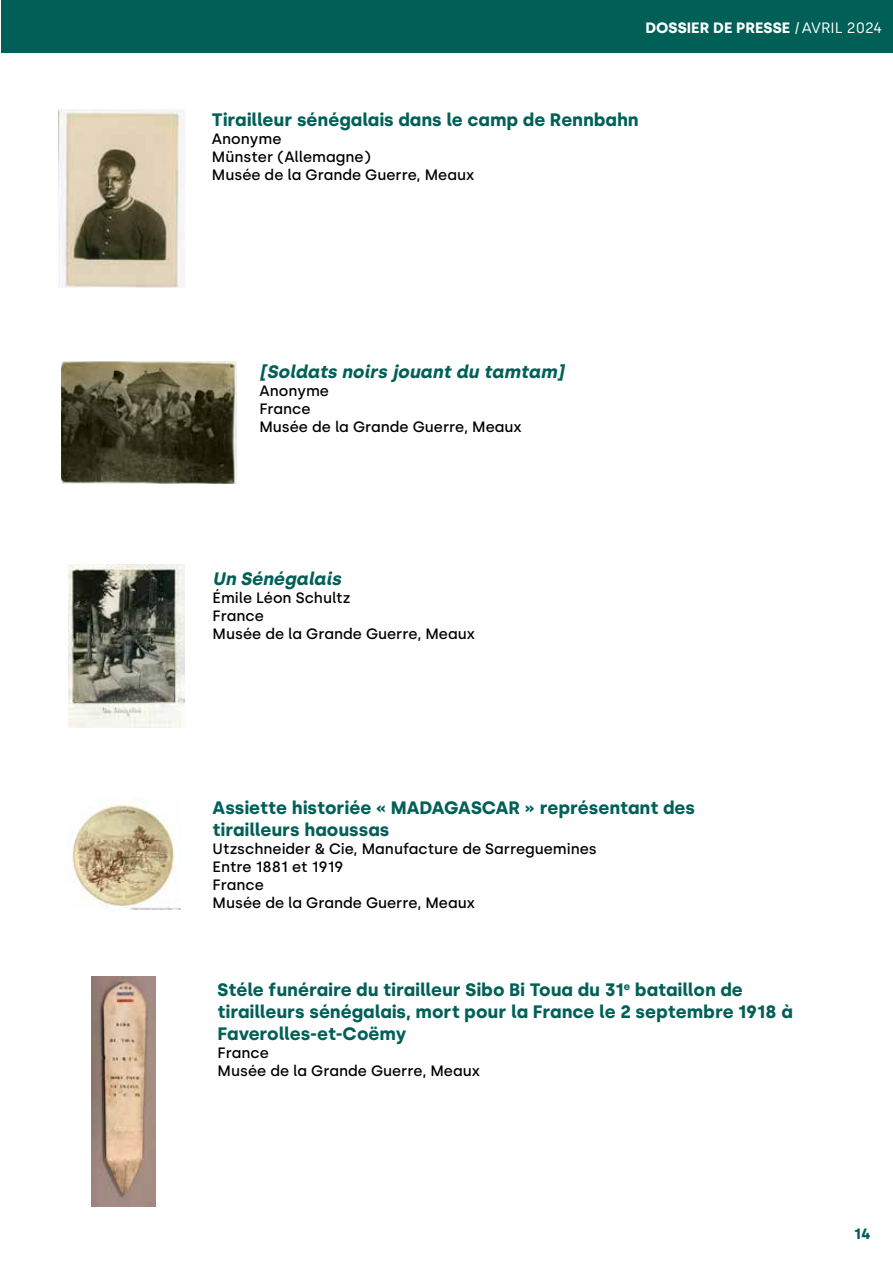
<style>
.page{position:relative;width:893px;height:1263px;background:#fff}
.page>*{position:absolute;margin:0;border:0;box-sizing:border-box;transform-origin:0 0}
.t1{font:700 18px/21.6px "Silka";color:#006057}
.t2{font:italic 700 18px "Silka";color:#006057}
.t3{font:500 15px/18px "Silka";color:#000}
.t4{font:700 15px "Silka";color:#fff}
.t5{font:700 15px "Silka";color:#006057}
.s1{font-family:"Knockout 70 Full Welterwt";font-weight:400}
.s2{font-weight:400}
</style>
<div class="page">
<div style="left:1px;top:0;width:892px;height:52px;background:#006057"></div>
<img style="left:58px;top:109px;width:123px;height:178px">
<img style="left:62px;top:361px;width:174px;height:123px">
<img style="left:69px;top:564px;width:115px;height:164px">
<img style="left:72px;top:804px;width:109px;height:106px">
<img style="left:91px;top:977px;width:64px;height:229px">
<p class="t4" style="left:645px;top:18px;width:238px">DOSSIER DE PRESSE <span class="s1">/</span> <span class="s2">AVRIL 2024</span></p>
<p class="t1" style="left:212px;top:109px;width:428px">Tirailleur sénégalais dans le camp de Rennbahn</p>
<p class="t3" style="left:212px;top:130px;width:264px">Anonyme<br>Münster (Allemagne)<br>Musée de la Grande Guerre, Meaux</p>
<p class="t2" style="left:259px;top:361px;width:306px">[Soldats noirs jouant du tamtam]</p>
<p class="t3" style="left:259px;top:382px;width:264px">Anonyme<br>France<br>Musée de la Grande Guerre, Meaux</p>
<p class="t2" style="left:213px;top:568px;width:130px">Un Sénégalais</p>
<p class="t3" style="left:213px;top:588px;width:264px">Émile Léon Schultz<br>France<br>Musée de la Grande Guerre, Meaux</p>
<p class="t1" style="left:213px;top:797px;width:484px">Assiette historiée « MADAGASCAR » représentant des tirailleurs haoussas</p>
<p class="t3" style="left:213px;top:840px;width:386px">Utzschneider &amp; Cie, Manufacture de Sarreguemines<br>Entre 1881 et 1919<br>France<br>Musée de la Grande Guerre, Meaux</p>
<p class="t1" style="left:218px;top:979px;width:577px">Stéle funéraire du tirailleur Sibo Bi Toua du 31<sup>e</sup> bataillon de tirailleurs sénégalais, mort pour la France le 2 septembre 1918 à<br>Faverolles-et-Coëmy</p>
<p class="t3" style="left:218px;top:1043px;width:264px">France<br>Musée de la Grande Guerre, Meaux</p>
<p class="t5" style="left:854px;top:1225px;width:18px">14</p>
</div>
